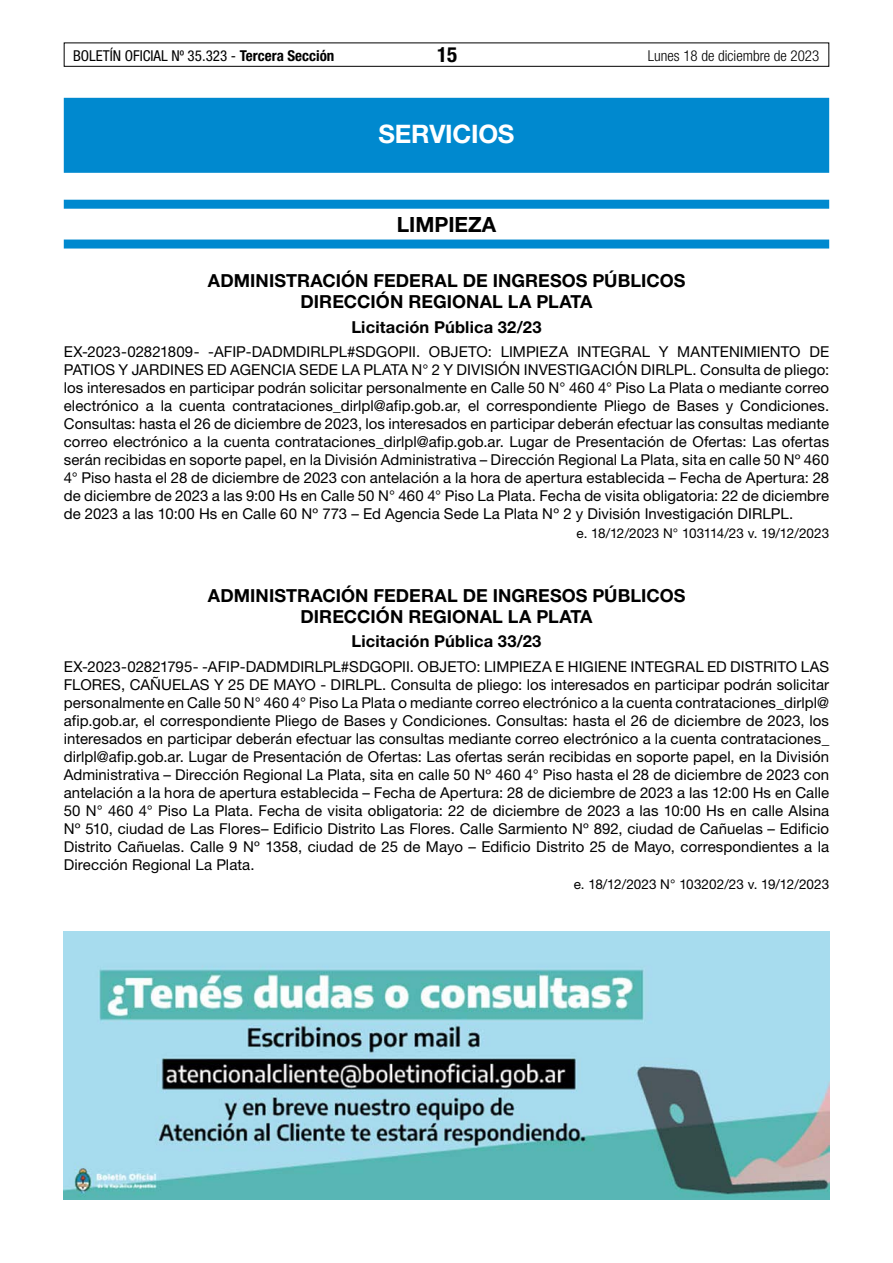
<style>
.page{position:relative;width:893px;height:1263px;background:#fff}
.page>*{position:absolute;margin:0;border:0;box-sizing:border-box;transform-origin:0 0}
.t1{font:700 25.5px "Helvetica Neue LT Std";letter-spacing:-.01em;color:#fff}
.t2{font:700 21px "Helvetica Neue LT Std";color:#000}
.t3{font:700 condensed 21px "Helvetica Neue LT Std";color:#000}
.t4{font:700 18px/21px "Helvetica Neue LT Std";letter-spacing:.005em;color:#000}
.t5{font:700 16.5px "Helvetica Neue LT Std";letter-spacing:.01em;color:#000}
.t6{font:15px/18px "Helvetica Neue LT Std";letter-spacing:.005em;color:#000;text-align:justify}
.t7{font:condensed 15px "Helvetica Neue LT Std";color:#000}
.t8{font:300 condensed 15px "Helvetica Neue LT Std";color:#000}
.t9{font:13.5px "Helvetica Neue LT Std";letter-spacing:-.005em;color:#000}
.s1{font-weight:700}
.s2{color:#fff}
</style>
<div class="page">
<div style="left:64px;top:43px;width:765px;height:24px;border:1px solid #000"></div>
<div style="left:64px;top:98px;width:765px;height:75px;background:#0089cf"></div>
<div style="left:64px;top:200px;width:765px;height:9px;background:#0089cf"></div>
<div style="left:64px;top:240px;width:765px;height:9px;background:#0089cf"></div>
<img style="left:64px;top:931px;width:765px;height:268px">
<p class="t7" style="left:73px;top:47px;width:263px">BOLETÍN OFICIAL Nº 35.323 - <span class="s1">Tercera Sección</span></p>
<h2 class="t3" style="left:437px;top:42px;width:22px">15</h2>
<p class="t8" style="left:648px;top:47px;width:173px">Lunes 18 de diciembre de 2023</p>
<h1 class="t1" style="left:378px;top:118px;width:137px">SERVICIOS</h1>
<h2 class="t2" style="left:397px;top:212px;width:101px">LIMPIEZA</h2>
<p class="t4" style="left:300px;top:270px;width:399px;text-indent:-93px">ADMINISTRACIÓN FEDERAL DE INGRESOS PÚBLICOS <span class="s2">-<br></span>DIRECCIÓN REGIONAL LA PLATA</p>
<p class="t5" style="left:351px;top:316px;width:192px">Licitación Pública 32/23</p>
<p class="t6" style="left:64px;top:342px;width:767px">EX-2023-02821809- -AFIP-DADMDIRLPL#SDGOPII. OBJETO: LIMPIEZA INTEGRAL Y MANTENIMIENTO DE PATIOS Y JARDINES ED AGENCIA SEDE LA PLATA N° 2 Y DIVISIÓN INVESTIGACIÓN DIRLPL. Consulta de pliego: los interesados en participar podrán solicitar personalmente en Calle 50 N° 460 4° Piso La Plata o mediante correo electrónico a la cuenta contrataciones_dirlpl@afip.gob.ar, el correspondiente Pliego de Bases y Condiciones.<br>Consultas: hasta el 26 de diciembre de 2023, los interesados en participar deberán efectuar las consultas mediante correo electrónico a la cuenta contrataciones_dirlpl@afip.gob.ar. Lugar de Presentación de Ofertas: Las ofertas serán recibidas en soporte papel, en la División Administrativa – Dirección Regional La Plata, sita en calle 50 Nº 460<br>4° Piso hasta el 28 de diciembre de 2023 con antelación a la hora de apertura establecida – Fecha de Apertura: 28 de diciembre de 2023 a las 9:00 Hs en Calle 50 N° 460 4° Piso La Plata. Fecha de visita obligatoria: 22 de diciembre de 2023 a las 10:00 Hs en Calle 60 Nº 773 – Ed Agencia Sede La Plata Nº 2 y División Investigación DIRLPL.</p>
<p class="t9" style="left:576px;top:525px;width:254px">e. 18/12/2023 N° 103114/23 v. 19/12/2023</p>
<p class="t4" style="left:300px;top:585px;width:399px;text-indent:-93px">ADMINISTRACIÓN FEDERAL DE INGRESOS PÚBLICOS <span class="s2">-<br></span>DIRECCIÓN REGIONAL LA PLATA</p>
<p class="t5" style="left:352px;top:631px;width:191px">Licitación Pública 33/23</p>
<p class="t6" style="left:64px;top:657px;width:767px">EX-2023-02821795- -AFIP-DADMDIRLPL#SDGOPII. OBJETO: LIMPIEZA E HIGIENE INTEGRAL ED DISTRITO LAS FLORES, CAÑUELAS Y 25 DE MAYO - DIRLPL. Consulta de pliego: los interesados en participar podrán solicitar personalmente en Calle 50 N° 460 4° Piso La Plata o mediante correo electrónico a la cuenta contrataciones_dirlpl@ afip.gob.ar, el correspondiente Pliego de Bases y Condiciones. Consultas: hasta el 26 de diciembre de 2023, los interesados en participar deberán efectuar las consultas mediante correo electrónico a la cuenta contrataciones_ dirlpl@afip.gob.ar. Lugar de Presentación de Ofertas: Las ofertas serán recibidas en soporte papel, en la División Administrativa – Dirección Regional La Plata, sita en calle 50 Nº 460 4° Piso hasta el 28 de diciembre de 2023 con antelación a la hora de apertura establecida – Fecha de Apertura: 28 de diciembre de 2023 a las 12:00 Hs en Calle 50 N° 460 4° Piso La Plata. Fecha de visita obligatoria: 22 de diciembre de 2023 a las 10:00 Hs en calle Alsina Nº 510, ciudad de Las Flores– Edificio Distrito Las Flores. Calle Sarmiento Nº 892, ciudad de Cañuelas – Edificio Distrito Cañuelas. Calle 9 Nº 1358, ciudad de 25 de Mayo – Edificio Distrito 25 de Mayo, correspondientes a la Dirección Regional La Plata.</p>
<p class="t9" style="left:574px;top:876px;width:257px">e. 18/12/2023 N° 103202/23 v. 19/12/2023</p>
</div>
